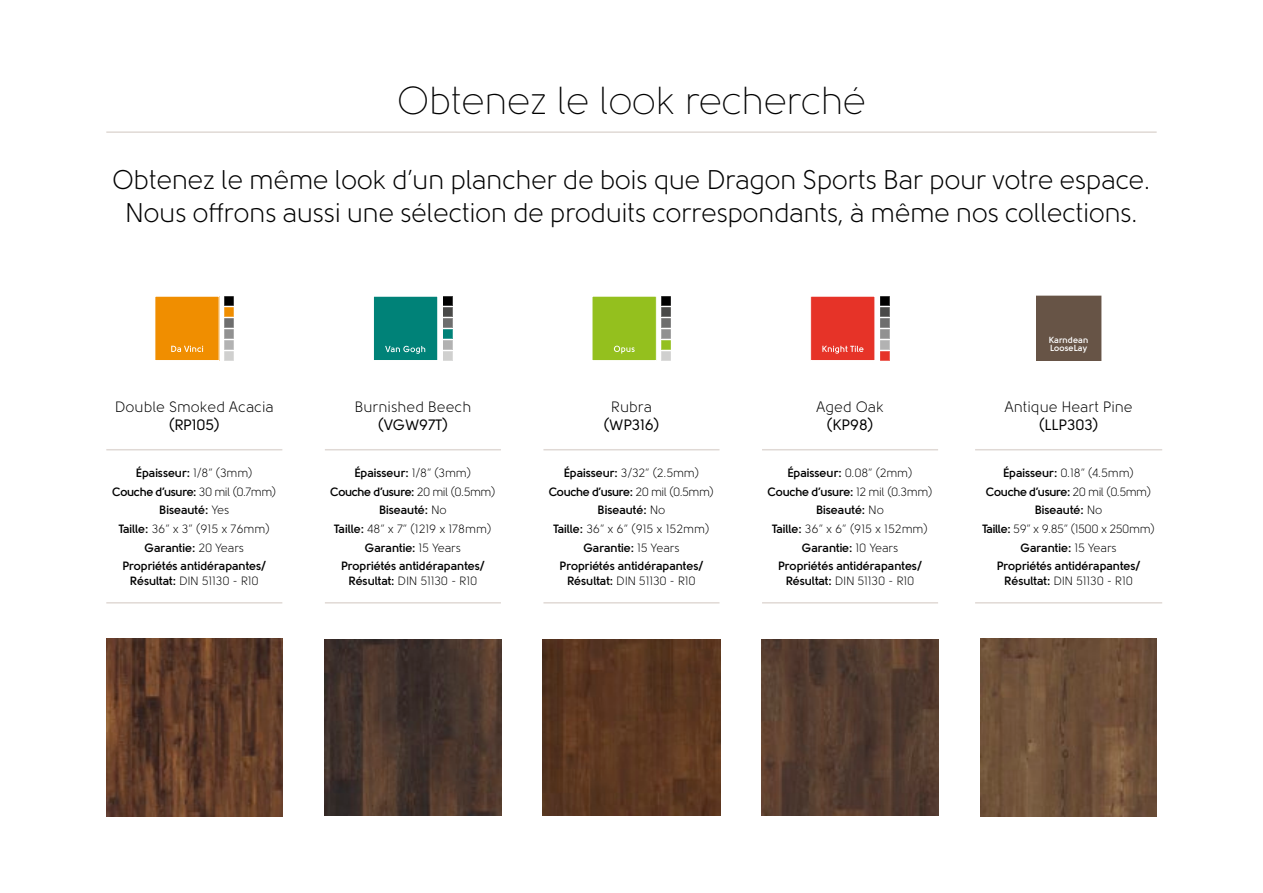
<style>
.page{position:relative;width:1263px;height:893px;background:#fff}
.page>*{position:absolute;margin:0;border:0;box-sizing:border-box;transform-origin:0 0}
.t1{font:300 39px "Solomon";letter-spacing:-.02em;color:#000}
.t2{font:27px/32.4px "Solomon";letter-spacing:-.02em;color:#000;text-align:center}
.t3{font:15px "Solomon";color:#000}
.t4{font:15px "Solomon";color:#000}
.t5{font:700 12px/14.4px "Solomon";letter-spacing:-.01em;color:#000;text-align:center}
.t6{font:12px "Solomon";color:#000}
.t7{font:700 12px "Solomon";letter-spacing:-.04em;color:#000}
.t8{font:12px "Solomon";letter-spacing:-.03em;color:#000}
.t9{font:700 12px "Solomon";letter-spacing:-.03em;color:#000}
.t10{font:700 8.85px/8.4px "Solomon";color:#fff}
.s1{font-weight:400}
.s2{font-weight:700}
</style>
<div class="page">
<hr style="left:106px;top:131px;width:1051px;height:2px;background:#e0d9d5">
<div style="left:155px;top:296px;width:64px;height:65px;background:#f08e00"></div>
<svg style="left:171px;top:346px;width:32px;height:6px"></svg>
<svg style="left:224px;top:296px;width:10px;height:65px"></svg>
<img style="left:106px;top:638px;width:176px;height:178px">
<hr style="left:106px;top:449px;width:176px;height:1px;background:#e0d9d5">
<hr style="left:106px;top:602px;width:176px;height:2px;background:#e0d9d5">
<div style="left:373px;top:296px;width:65px;height:64px;background:#008278"></div>
<div style="left:373px;top:296px;width:65px;height:65px;border:1px solid #fff"></div>
<svg style="left:385px;top:346px;width:40px;height:8px"></svg>
<svg style="left:443px;top:296px;width:9px;height:65px"></svg>
<img style="left:324px;top:639px;width:178px;height:176px">
<hr style="left:325px;top:449px;width:176px;height:1px;background:#e0d9d5">
<hr style="left:325px;top:602px;width:176px;height:2px;background:#e0d9d5">
<div style="left:592px;top:296px;width:64px;height:65px;background:#94c01e"></div>
<svg style="left:614px;top:346px;width:21px;height:8px"></svg>
<svg style="left:661px;top:296px;width:10px;height:65px"></svg>
<img style="left:543px;top:639px;width:177px;height:176px">
<hr style="left:543px;top:449px;width:176px;height:1px;background:#e0d9d5">
<hr style="left:543px;top:602px;width:176px;height:2px;background:#e0d9d5">
<div style="left:811px;top:296px;width:64px;height:65px;background:#e63328"></div>
<div style="left:810px;top:296px;width:65px;height:65px;border:1px solid #fff"></div>
<svg style="left:822px;top:346px;width:41px;height:8px"></svg>
<svg style="left:880px;top:296px;width:10px;height:65px"></svg>
<img style="left:761px;top:639px;width:178px;height:176px">
<hr style="left:762px;top:449px;width:176px;height:1px;background:#e0d9d5">
<hr style="left:762px;top:602px;width:176px;height:2px;background:#e0d9d5">
<div style="left:1036px;top:296px;width:65px;height:65px;background:#675446"></div>
<img style="left:981px;top:638px;width:176px;height:178px">
<hr style="left:975px;top:449px;width:187px;height:1px;background:#e0d9d5">
<hr style="left:975px;top:602px;width:187px;height:2px;background:#e0d9d5">
<p class="t1" style="left:397px;top:81px;width:471px">Obtenez le look recherché</p>
<p class="t2" style="left:112px;top:164px;width:1040px">Obtenez le même look d’un plancher de bois que Dragon Sports Bar pour votre espace.<br>Nous offrons aussi une sélection de produits correspondants, à même nos collections.</p>
<p class="t3" style="left:115px;top:399px;width:160px">Double Smoked Acacia</p>
<p class="t4" style="left:169px;top:417px;width:53px">(RP105)</p>
<p class="t5" style="left:136px;top:465px;width:118px">Épaisseur: <span class="s1">1/8” (3mm)</span></p>
<p class="t7" style="left:112px;top:484px;width:166px">Couche d’usure: <span class="s1">30 mil (0.7mm)</span></p>
<p class="t5" style="left:159px;top:503px;width:72px">Biseauté: <span class="s1">Yes</span></p>
<p class="t6" style="left:119px;top:522px;width:153px"><span class="s2">Taille:</span> 36” x 3” (915 x 76mm)</p>
<p class="t5" style="left:145px;top:540px;width:101px">Garantie: <span class="s1">20 Years</span></p>
<p class="t5" style="left:122px;top:559px;width:145px">Propriétés antidérapantes/<br>Résultat: <span class="s1">DIN 51130 - R10</span></p>
<p class="t3" style="left:354px;top:399px;width:118px">Burnished Beech</p>
<p class="t4" style="left:378px;top:417px;width:72px">(VGW97T)</p>
<p class="t5" style="left:354px;top:465px;width:118px">Épaisseur: <span class="s1">1/8” (3mm)</span></p>
<p class="t7" style="left:330px;top:484px;width:167px">Couche d’usure: <span class="s1">20 mil (0.5mm)</span></p>
<p class="t5" style="left:379px;top:503px;width:69px">Biseauté: <span class="s1">No</span></p>
<p class="t6" style="left:334px;top:522px;width:159px"><span class="s2">Taille:</span> 48” x 7” (1219 x 178mm)</p>
<p class="t5" style="left:365px;top:540px;width:98px">Garantie: <span class="s1">15 Years</span></p>
<p class="t5" style="left:341px;top:559px;width:145px">Propriétés antidérapantes/<br>Résultat: <span class="s1">DIN 51130 - R10</span></p>
<p class="t3" style="left:611px;top:399px;width:42px">Rubra</p>
<p class="t4" style="left:603px;top:417px;width:58px">(WP316)</p>
<p class="t6" style="left:564px;top:466px;width:137px"><span class="s2">Épaisseur:</span> 3/32” (2.5mm)</p>
<p class="t7" style="left:549px;top:484px;width:167px">Couche d’usure: <span class="s1">20 mil (0.5mm)</span></p>
<p class="t5" style="left:598px;top:503px;width:69px">Biseauté: <span class="s1">No</span></p>
<p class="t6" style="left:553px;top:522px;width:158px"><span class="s2">Taille:</span> 36” x 6” (915 x 152mm)</p>
<p class="t5" style="left:583px;top:540px;width:98px">Garantie: <span class="s1">15 Years</span></p>
<p class="t5" style="left:560px;top:559px;width:145px">Propriétés antidérapantes/<br>Résultat: <span class="s1">DIN 51130 - R10</span></p>
<p class="t3" style="left:816px;top:399px;width:69px">Aged Oak</p>
<p class="t4" style="left:827px;top:417px;width:48px">(KP98)</p>
<p class="t5" style="left:787px;top:465px;width:127px">Épaisseur: <span class="s1">0.08” (2mm)</span></p>
<p class="t9" style="left:767px;top:484px;width:167px">Couche d’usure: <span class="s1">12 mil (0.3mm)</span></p>
<p class="t5" style="left:816px;top:503px;width:69px">Biseauté: <span class="s1">No</span></p>
<p class="t6" style="left:772px;top:522px;width:158px"><span class="s2">Taille:</span> 36” x 6” (915 x 152mm)</p>
<p class="t5" style="left:802px;top:540px;width:98px">Garantie: <span class="s1">10 Years</span></p>
<p class="t5" style="left:778px;top:559px;width:145px">Propriétés antidérapantes/<br>Résultat: <span class="s1">DIN 51130 - R10</span></p>
<p class="t10" style="left:1049px;top:336px;width:41px">Karndean<br>LooseLay</p>
<p class="t3" style="left:1004px;top:399px;width:130px">Antique Heart Pine</p>
<p class="t4" style="left:1039px;top:417px;width:61px">(LLP303)</p>
<p class="t6" style="left:1003px;top:466px;width:133px"><span class="s2">Épaisseur:</span> 0.18” (4.5mm)</p>
<p class="t7" style="left:986px;top:484px;width:167px">Couche d’usure: <span class="s1">20 mil (0.5mm)</span></p>
<p class="t5" style="left:1035px;top:503px;width:69px">Biseauté: <span class="s1">No</span></p>
<p class="t8" style="left:982px;top:522px;width:174px"><span class="s2">Taille:</span> 59” x 9.85” (1500 x 250mm)</p>
<p class="t5" style="left:1020px;top:540px;width:98px">Garantie: <span class="s1">15 Years</span></p>
<p class="t5" style="left:997px;top:559px;width:145px">Propriétés antidérapantes/<br>Résultat: <span class="s1">DIN 51130 - R10</span></p>
</div>
